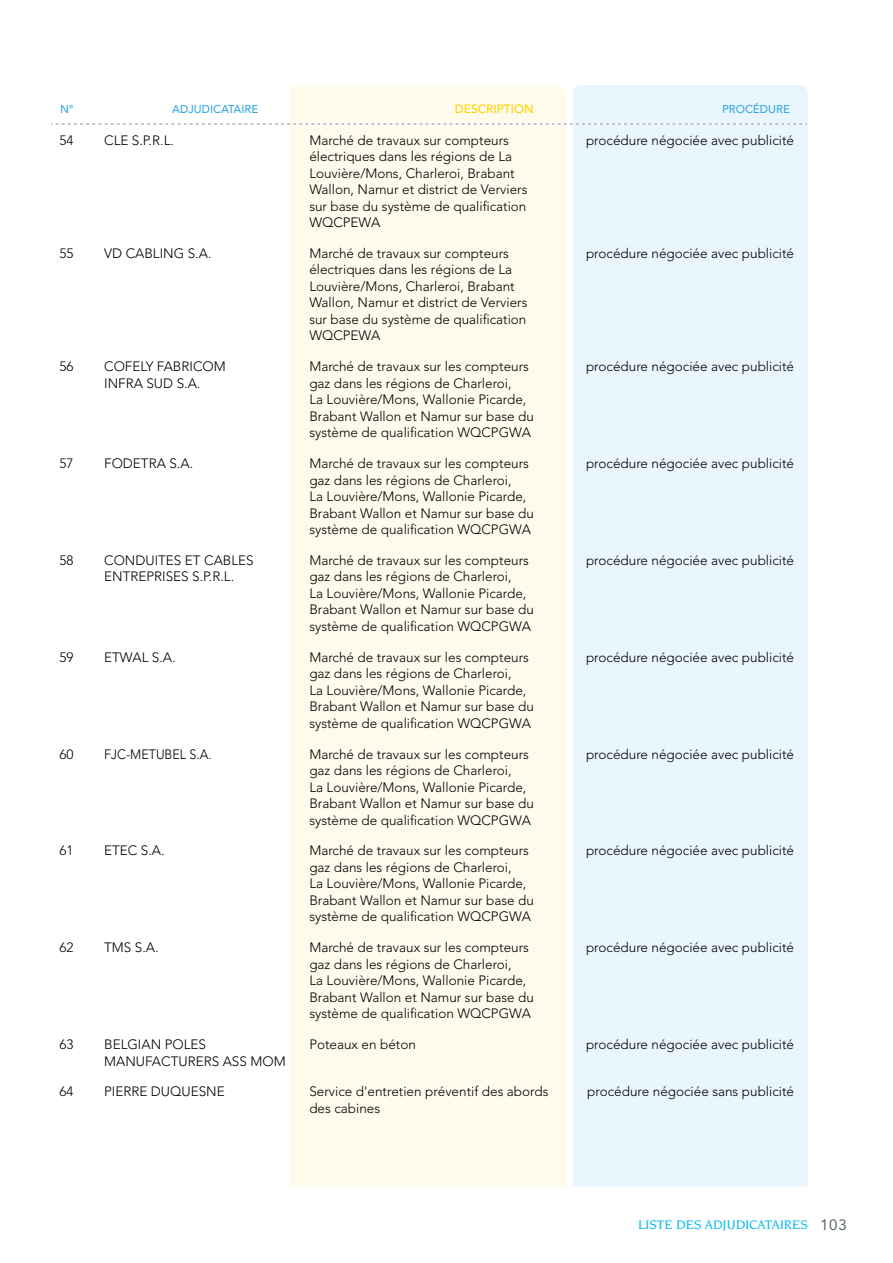
<style>
.page{position:relative;width:893px;height:1263px;background:#fff}
.page>*{position:absolute;margin:0;border:0;box-sizing:border-box;transform-origin:0 0}
.t1{font:300 13.5px/16.5px "Avenir LT";color:#000}
.t2{font:500 13.5px "Novarese LT";color:#0bbbef}
.t3{font:300 13.5px "Avenir LT";color:#000;scale:.93 1}
.t4{font:500 12px "Avenir LT";color:#ffd300}
.t5{font:500 11.25px "Avenir LT";color:#36a9e1}
.s1{font-family:"Avenir LT";font-weight:400;font-size:15px;color:#58666d}
</style>
<div class="page">
<div style="left:573px;top:85px;width:235px;height:1101px;background:#e9f6fe"></div>
<div style="left:290px;top:85px;width:276px;height:1101px;background:#fffbec"></div>
<svg style="left:51px;top:124px;width:756px;height:1px"></svg>
<p class="t5" style="left:60px;top:103px;width:15px">N°</p>
<p class="t5" style="left:172px;top:103px;width:88px">ADJUDICATAIRE</p>
<p class="t4" style="left:455px;top:102px;width:80px">DESCRIPTION</p>
<p class="t5" style="left:722px;top:103px;width:69px">PROCÉDURE</p>
<p class="t1" style="left:60px;top:132px;width:16px">54</p>
<p class="t1" style="left:104px;top:132px;width:69px">CLE S. P. R. L.</p>
<p class="t1" style="left:309px;top:132px;width:220px">Marché de travaux sur compteurs électriques dans les régions de La<br>Louvière/Mons, Charleroi, Brabant<br>Wallon, Namur et district de Verviers sur base du système de qualification<br>WQCPEWA</p>
<p class="t1" style="left:586px;top:132px;width:210px">procédure négociée avec publicité</p>
<p class="t1" style="left:60px;top:245px;width:16px">55</p>
<p class="t1" style="left:104px;top:245px;width:107px">VD CABLING S.A.</p>
<p class="t1" style="left:309px;top:245px;width:220px">Marché de travaux sur compteurs électriques dans les régions de La<br>Louvière/Mons, Charleroi, Brabant<br>Wallon, Namur et district de Verviers sur base du système de qualification<br>WQCPEWA</p>
<p class="t1" style="left:586px;top:245px;width:210px">procédure négociée avec publicité</p>
<p class="t1" style="left:60px;top:358px;width:16px">56</p>
<p class="t1" style="left:104px;top:358px;width:123px">COFELY FABRICOM<br>INFRA SUD S.A.</p>
<p class="t1" style="left:309px;top:358px;width:226px">Marché de travaux sur les compteurs gaz dans les régions de Charleroi,<br>La Louvière/Mons, Wallonie Picarde, Brabant Wallon et Namur sur base du système de qualification WQCPGWA</p>
<p class="t1" style="left:586px;top:358px;width:210px">procédure négociée avec publicité</p>
<p class="t1" style="left:60px;top:455px;width:16px">57</p>
<p class="t1" style="left:104px;top:455px;width:88px">FODETRA S.A.</p>
<p class="t1" style="left:309px;top:455px;width:226px">Marché de travaux sur les compteurs gaz dans les régions de Charleroi,<br>La Louvière/Mons, Wallonie Picarde, Brabant Wallon et Namur sur base du système de qualification WQCPGWA</p>
<p class="t1" style="left:586px;top:455px;width:210px">procédure négociée avec publicité</p>
<p class="t1" style="left:60px;top:552px;width:16px">58</p>
<p class="t1" style="left:104px;top:552px;width:151px">CONDUITES ET CABLES<br>ENTREPRISES S. P. R. L.</p>
<p class="t1" style="left:309px;top:552px;width:226px">Marché de travaux sur les compteurs gaz dans les régions de Charleroi,<br>La Louvière/Mons, Wallonie Picarde, Brabant Wallon et Namur sur base du système de qualification WQCPGWA</p>
<p class="t1" style="left:586px;top:552px;width:210px">procédure négociée avec publicité</p>
<p class="t1" style="left:60px;top:649px;width:16px">59</p>
<p class="t1" style="left:104px;top:649px;width:71px">ETWAL S.A.</p>
<p class="t1" style="left:309px;top:649px;width:226px">Marché de travaux sur les compteurs gaz dans les régions de Charleroi,<br>La Louvière/Mons, Wallonie Picarde, Brabant Wallon et Namur sur base du système de qualification WQCPGWA</p>
<p class="t1" style="left:586px;top:649px;width:210px">procédure négociée avec publicité</p>
<p class="t1" style="left:60px;top:746px;width:16px">60</p>
<p class="t3" style="left:104px;top:746px;width:115px">FJC-METUBEL S.A.</p>
<p class="t1" style="left:309px;top:746px;width:226px">Marché de travaux sur les compteurs gaz dans les régions de Charleroi,<br>La Louvière/Mons, Wallonie Picarde, Brabant Wallon et Namur sur base du système de qualification WQCPGWA</p>
<p class="t1" style="left:586px;top:746px;width:210px">procédure négociée avec publicité</p>
<p class="t1" style="left:60px;top:842px;width:16px">61</p>
<p class="t1" style="left:104px;top:842px;width:60px">ETEC S.A.</p>
<p class="t1" style="left:309px;top:842px;width:226px">Marché de travaux sur les compteurs gaz dans les régions de Charleroi,<br>La Louvière/Mons, Wallonie Picarde, Brabant Wallon et Namur sur base du système de qualification WQCPGWA</p>
<p class="t1" style="left:586px;top:842px;width:210px">procédure négociée avec publicité</p>
<p class="t1" style="left:60px;top:939px;width:16px">62</p>
<p class="t1" style="left:104px;top:939px;width:54px">TMS S.A.</p>
<p class="t1" style="left:309px;top:939px;width:226px">Marché de travaux sur les compteurs gaz dans les régions de Charleroi,<br>La Louvière/Mons, Wallonie Picarde, Brabant Wallon et Namur sur base du système de qualification WQCPGWA</p>
<p class="t1" style="left:586px;top:939px;width:210px">procédure négociée avec publicité</p>
<p class="t1" style="left:60px;top:1036px;width:16px">63</p>
<p class="t1" style="left:104px;top:1036px;width:183px">BELGIAN POLES<br>MANUFACTURERS ASS MOM</p>
<p class="t1" style="left:309px;top:1036px;width:108px">Poteaux en béton</p>
<p class="t1" style="left:586px;top:1036px;width:210px">procédure négociée avec publicité</p>
<p class="t1" style="left:60px;top:1083px;width:16px">64</p>
<p class="t1" style="left:104px;top:1083px;width:122px">PIERRE DUQUESNE</p>
<p class="t1" style="left:309px;top:1083px;width:241px">Service d'entretien préventif des abords des cabines</p>
<p class="t1" style="left:587px;top:1083px;width:208px">procédure négociée sans publicité</p>
<p class="t2" style="left:638px;top:1217px;width:210px">LISTE DES ADJUDICATAIRES <span class="s1">103</span></p>
</div>
